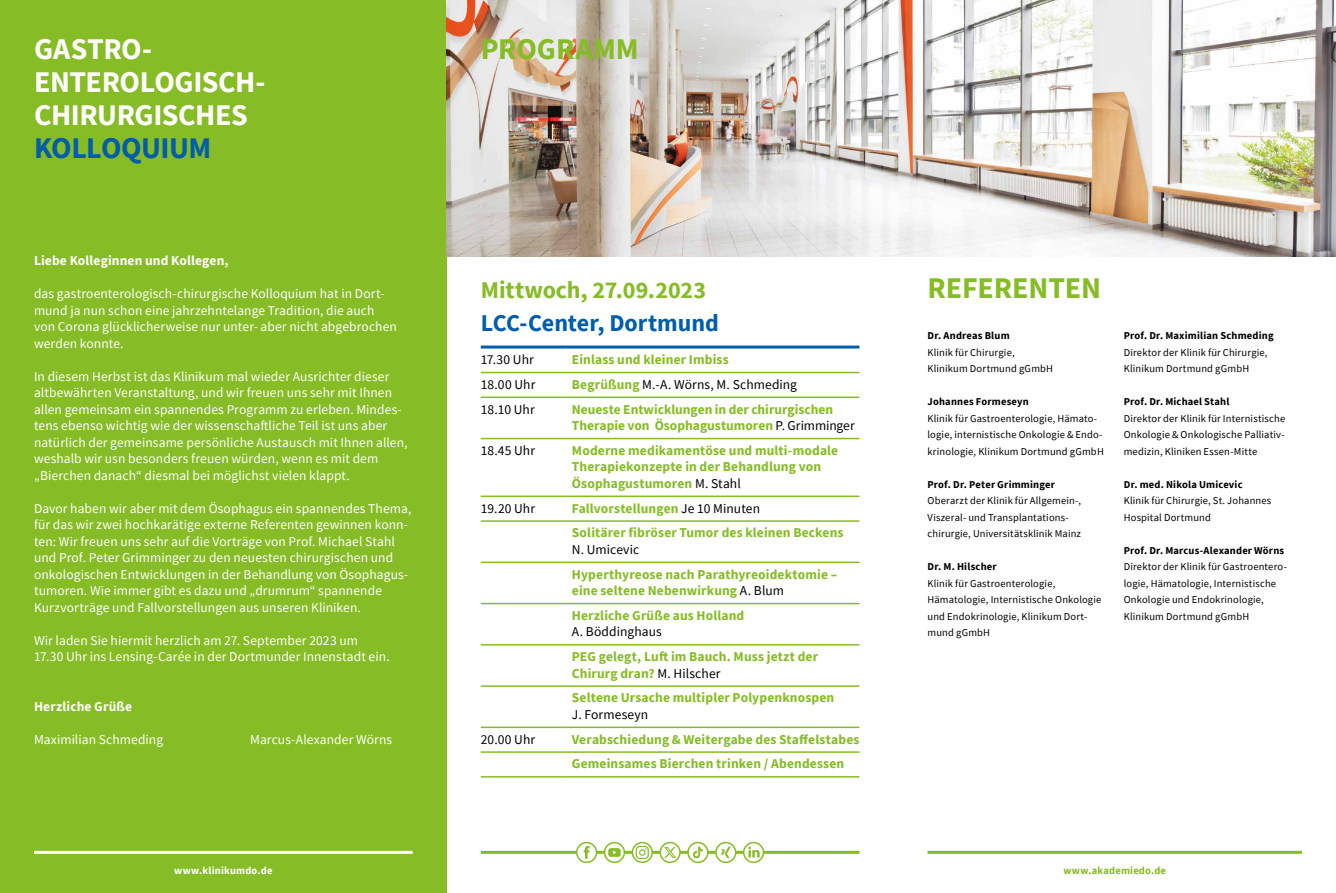
<style>
.page{position:relative;width:1336px;height:893px;background:#fff}
.page>*{position:absolute;margin:0;border:0;box-sizing:border-box;transform-origin:0 0}
.t1{font:700 30px/33px "Source Sans Pro";letter-spacing:-.015em;color:#fff}
.t2{font:700 30px "Source Sans Pro";letter-spacing:-.005em;color:#86bc25}
.t3{font:700 30px "Source Sans Pro";letter-spacing:-.015em;color:#005da9}
.t4{font:700 24px "Source Sans Pro";letter-spacing:-.005em;color:#86bc25}
.t5{font:700 24px "Source Sans Pro";color:#005da9}
.t6{font:13.5px/16.5px "Source Sans Pro";letter-spacing:.005em;color:#fff}
.t7{font:700 13.5px/16.5px "Source Sans Pro";letter-spacing:.01em;color:#86bc25}
.t8{font:13.5px "Source Sans Pro";letter-spacing:.005em;color:#000}
.t9{font:700 13.5px "Source Sans Pro";letter-spacing:.01em;color:#fff}
.t10{font:10.5px/16.5px "Source Sans Pro";letter-spacing:.015em;color:#000}
.t11{font:700 10.5px "Source Sans Pro";letter-spacing:.02em;color:#000}
.t12{font:700 10.5px "Source Sans Pro";letter-spacing:.02em;color:#fff}
.t13{font:700 10.5px "Source Sans Pro";letter-spacing:.02em;color:#86bc25}
.s1{font-weight:700;color:#86bc25}
.s2{font-weight:400;color:#000}
</style>
<div class="page">
<div style="left:0;top:0;width:446px;height:893px;background:#86bc25"></div>
<hr style="left:34px;top:851px;width:378px;height:3px;background:#fff">
<hr style="left:927px;top:851px;width:374px;height:3px;background:#86bc25">
<hr style="left:480px;top:372px;width:86px;height:1px;background:#86bc25">
<hr style="left:566px;top:372px;width:293px;height:1px;background:#86bc25">
<hr style="left:480px;top:397px;width:86px;height:1px;background:#86bc25">
<hr style="left:566px;top:397px;width:293px;height:1px;background:#86bc25">
<hr style="left:480px;top:438px;width:86px;height:1px;background:#86bc25">
<hr style="left:566px;top:438px;width:293px;height:1px;background:#86bc25">
<hr style="left:480px;top:496px;width:86px;height:1px;background:#86bc25">
<hr style="left:566px;top:496px;width:293px;height:1px;background:#86bc25">
<hr style="left:480px;top:520px;width:86px;height:2px;background:#86bc25">
<hr style="left:566px;top:520px;width:293px;height:2px;background:#86bc25">
<hr style="left:480px;top:562px;width:86px;height:1px;background:#86bc25">
<hr style="left:566px;top:562px;width:293px;height:1px;background:#86bc25">
<hr style="left:480px;top:603px;width:86px;height:1px;background:#86bc25">
<hr style="left:566px;top:603px;width:293px;height:1px;background:#86bc25">
<hr style="left:480px;top:644px;width:86px;height:2px;background:#86bc25">
<hr style="left:566px;top:644px;width:293px;height:2px;background:#86bc25">
<hr style="left:480px;top:685px;width:86px;height:2px;background:#86bc25">
<hr style="left:566px;top:685px;width:293px;height:2px;background:#86bc25">
<hr style="left:480px;top:727px;width:86px;height:1px;background:#86bc25">
<hr style="left:566px;top:727px;width:293px;height:1px;background:#86bc25">
<hr style="left:480px;top:751px;width:86px;height:2px;background:#86bc25">
<hr style="left:566px;top:751px;width:293px;height:2px;background:#86bc25">
<hr style="left:480px;top:776px;width:86px;height:2px;background:#86bc25">
<hr style="left:566px;top:776px;width:293px;height:2px;background:#86bc25">
<hr style="left:480px;top:346px;width:86px;height:3px;background:#005da9">
<hr style="left:566px;top:346px;width:293px;height:3px;background:#005da9">
<img style="left:446px;top:0;width:889px;height:257px">
<hr style="left:480px;top:851px;width:379px;height:3px;background:#86bc25">
<svg style="left:576px;top:843px;width:20px;height:19px"></svg>
<div style="left:576px;top:842px;width:21px;height:21px;border:2px solid #86bc25;border-radius:50%"></div>
<svg style="left:583px;top:846px;width:6px;height:13px"></svg>
<svg style="left:604px;top:843px;width:20px;height:19px"></svg>
<div style="left:603px;top:842px;width:22px;height:21px;border:2px solid #86bc25;border-radius:50%"></div>
<svg style="left:608px;top:848px;width:12px;height:9px"></svg>
<svg style="left:632px;top:843px;width:20px;height:19px"></svg>
<div style="left:631px;top:842px;width:22px;height:21px;border:2px solid #86bc25;border-radius:50%"></div>
<svg style="left:635px;top:846px;width:13px;height:13px"></svg>
<svg style="left:743px;top:843px;width:20px;height:19px"></svg>
<div style="left:742px;top:842px;width:22px;height:21px;border:2px solid #86bc25;border-radius:50%"></div>
<svg style="left:748px;top:847px;width:11px;height:10px"></svg>
<svg style="left:715px;top:843px;width:20px;height:19px"></svg>
<div style="left:715px;top:842px;width:21px;height:21px;border:2px solid #86bc25;border-radius:50%"></div>
<svg style="left:720px;top:847px;width:10px;height:11px"></svg>
<svg style="left:688px;top:843px;width:19px;height:19px"></svg>
<div style="left:687px;top:842px;width:21px;height:21px;border:2px solid #86bc25;border-radius:50%"></div>
<svg style="left:691px;top:847px;width:11px;height:11px"></svg>
<svg style="left:660px;top:843px;width:20px;height:19px"></svg>
<div style="left:659px;top:842px;width:21px;height:21px;border:2px solid #86bc25;border-radius:50%"></div>
<svg style="left:664px;top:847px;width:12px;height:11px"></svg>
<h1 class="t1" style="left:34px;top:32px;width:233px">GASTRO-<br>ENTEROLOGISCH-<br>CHIRURGISCHES</h1>
<h1 class="t3" style="left:34px;top:127px;width:179px">KOLLOQUIUM</h1>
<p class="t9" style="left:34px;top:251px;width:196px">Liebe Kolleginnen und Kollegen,</p>
<p class="t6" style="left:34px;top:285px;width:364px">das gastroenterologisch-chirurgische Kolloquium hat in Dort&shy;mund ja nun schon eine jahrzehntelange Tradition, die auch von Corona glücklicherweise nur unter- aber nicht abgebrochen werden konnte.</p>
<p class="t6" style="left:34px;top:368px;width:375px">In diesem Herbst ist das Klinikum mal wieder Ausrichter dieser altbewährten Veranstaltung, und wir freuen uns sehr mit Ihnen allen gemeinsam ein spannendes Programm zu erleben. Mindes&shy;tens ebenso wichtig wie der wissenschaftliche Teil ist uns aber natürlich der gemeinsame persönliche Austausch mit Ihnen allen, weshalb wir usn besonders freuen würden, wenn es mit dem „Bierchen danach“ diesmal bei möglichst vielen klappt.</p>
<p class="t6" style="left:34px;top:500px;width:379px">Davor haben wir aber mit dem Ösophagus ein spannendes Thema, für das wir zwei hochkarätige externe Referenten gewinnen konn&shy;ten: Wir freuen uns sehr auf die Vorträge von Prof. Michael Stahl und Prof. Peter Grimminger zu den neuesten chirurgischen und onkologischen Entwicklungen in der Behandlung von Ösophagus&shy;tumoren. Wie immer gibt es dazu und „drumrum“ spannende Kurzvorträge und Fallvorstellungen aus unseren Kliniken.</p>
<p class="t6" style="left:34px;top:632px;width:357px">Wir laden Sie hiermit herzlich am 27. September 2023 um<br>17.30 Uhr ins Lensing-Carée in der Dortmunder Innenstadt ein.</p>
<p class="t9" style="left:34px;top:697px;width:100px">Herzliche Grüße</p>
<p class="t6" style="left:34px;top:731px;width:131px">Maximilian Schmeding</p>
<p class="t6" style="left:250px;top:731px;width:143px">Marcus-Alexander Wörns</p>
<h1 class="t2" style="left:480px;top:28px;width:159px">PROGRAMM</h1>
<h2 class="t4" style="left:480px;top:274px;width:227px">Mittwoch, 27.09.2023</h2>
<h2 class="t5" style="left:480px;top:307px;width:239px">LCC-Center, Dortmund</h2>
<p class="t8" style="left:480px;top:351px;width:54px">17.30 Uhr</p>
<p class="t7" style="left:572px;top:351px;width:158px">Einlass und kleiner Imbiss</p>
<p class="t8" style="left:480px;top:376px;width:56px">18.00 Uhr</p>
<p class="t8" style="left:572px;top:376px;width:227px"><span class="s1">Begrüßung</span> M.-A. Wörns, M. Schmeding</p>
<p class="t8" style="left:480px;top:400px;width:55px">18.10 Uhr</p>
<p class="t7" style="left:572px;top:401px;width:284px">Neueste Entwicklungen in der chirurgischen<br>Therapie von Ösophagustumoren <span class="s2">P. Grimminger</span></p>
<p class="t8" style="left:480px;top:442px;width:56px">18.45 Uhr</p>
<p class="t7" style="left:572px;top:442px;width:268px">Moderne medikamentöse und multi-modale<br>Therapiekonzepte in der Behandlung von<br>Ösophagustumoren <span class="s2">M. Stahl</span></p>
<p class="t8" style="left:480px;top:499px;width:56px">19.20 Uhr</p>
<p class="t7" style="left:572px;top:495px;width:273px;line-height:24.8px">Fallvorstellungen <span class="s2">Je 10 Minuten<br></span>Solitärer fibröser Tumor des kleinen Beckens</p>
<p class="t8" style="left:572px;top:541px;width:69px">N. Umicevic</p>
<p class="t7" style="left:572px;top:566px;width:267px">Hyperthyreose nach Parathyreoidektomie – eine seltene Nebenwirkung <span class="s2">A. Blum</span></p>
<p class="t7" style="left:572px;top:607px;width:174px">Herzliche Grüße aus Holland</p>
<p class="t8" style="left:572px;top:623px;width:91px">A. Böddinghaus</p>
<p class="t7" style="left:572px;top:648px;width:248px">PEG gelegt, Luft im Bauch. Muss jetzt der<br>Chirurg dran? <span class="s2">M. Hilscher</span></p>
<p class="t7" style="left:572px;top:689px;width:264px">Seltene Ursache multipler Polypenknospen</p>
<p class="t8" style="left:572px;top:706px;width:78px">J. Formeseyn</p>
<p class="t8" style="left:480px;top:730px;width:56px">20.00 Uhr</p>
<p class="t7" style="left:572px;top:726px;width:289px;line-height:24.8px">Verabschiedung &amp; Weitergabe des Staffelstabes<br>Gemeinsames Bierchen trinken / Abendessen</p>
<h1 class="t2" style="left:927px;top:268px;width:175px">REFERENTEN</h1>
<p class="t11" style="left:927px;top:329px;width:84px">Dr. Andreas Blum</p>
<p class="t10" style="left:927px;top:344px;width:127px">Klinik für Chirurgie,<br>Klinikum Dortmund gGmbH</p>
<p class="t11" style="left:927px;top:395px;width:103px">Johannes Formeseyn</p>
<p class="t10" style="left:927px;top:410px;width:178px">Klinik für Gastroenterologie, Hämato&shy;logie, internistische Onkologie &amp; Endo&shy;krinologie, Klinikum Dortmund gGmbH</p>
<p class="t11" style="left:927px;top:477px;width:129px">Prof. Dr. Peter Grimminger</p>
<p class="t10" style="left:927px;top:492px;width:155px">Oberarzt der Klinik für Allgemein-,<br>Viszeral- und Transplantations&shy;chirurgie, Universitätsklinik Mainz</p>
<p class="t11" style="left:927px;top:560px;width:71px">Dr. M. Hilscher</p>
<p class="t10" style="left:927px;top:575px;width:175px">Klinik für Gastroenterologie,<br>Hämatologie, Internistische Onkologie und Endokrinologie, Klinikum Dort&shy;mund gGmbH</p>
<p class="t11" style="left:1123px;top:329px;width:151px">Prof. Dr. Maximilian Schmeding</p>
<p class="t10" style="left:1123px;top:344px;width:145px">Direktor der Klinik für Chirurgie,<br>Klinikum Dortmund gGmbH</p>
<p class="t11" style="left:1123px;top:395px;width:107px">Prof. Dr. Michael Stahl</p>
<p class="t10" style="left:1123px;top:410px;width:163px">Direktor der Klinik für Internistische<br>Onkologie &amp; Onkologische Palliativ&shy;medizin, Kliniken Essen-Mitte</p>
<p class="t11" style="left:1123px;top:477px;width:120px">Dr. med. Nikola Umicevic</p>
<p class="t10" style="left:1123px;top:492px;width:149px">Klinik für Chirurgie, St. Johannes<br>Hospital Dortmund</p>
<p class="t11" style="left:1123px;top:543px;width:162px">Prof. Dr. Marcus-Alexander Wörns</p>
<p class="t10" style="left:1123px;top:558px;width:165px">Direktor der Klinik für Gastroentero&shy;logie, Hämatologie, Internistische Onkologie und Endokrinologie, Klinikum Dortmund gGmbH</p>
<p class="t12" style="left:174px;top:864px;width:100px">www.klinikumdo.de</p>
<p class="t13" style="left:1063px;top:864px;width:104px">www.akademiedo.de</p>
</div>
